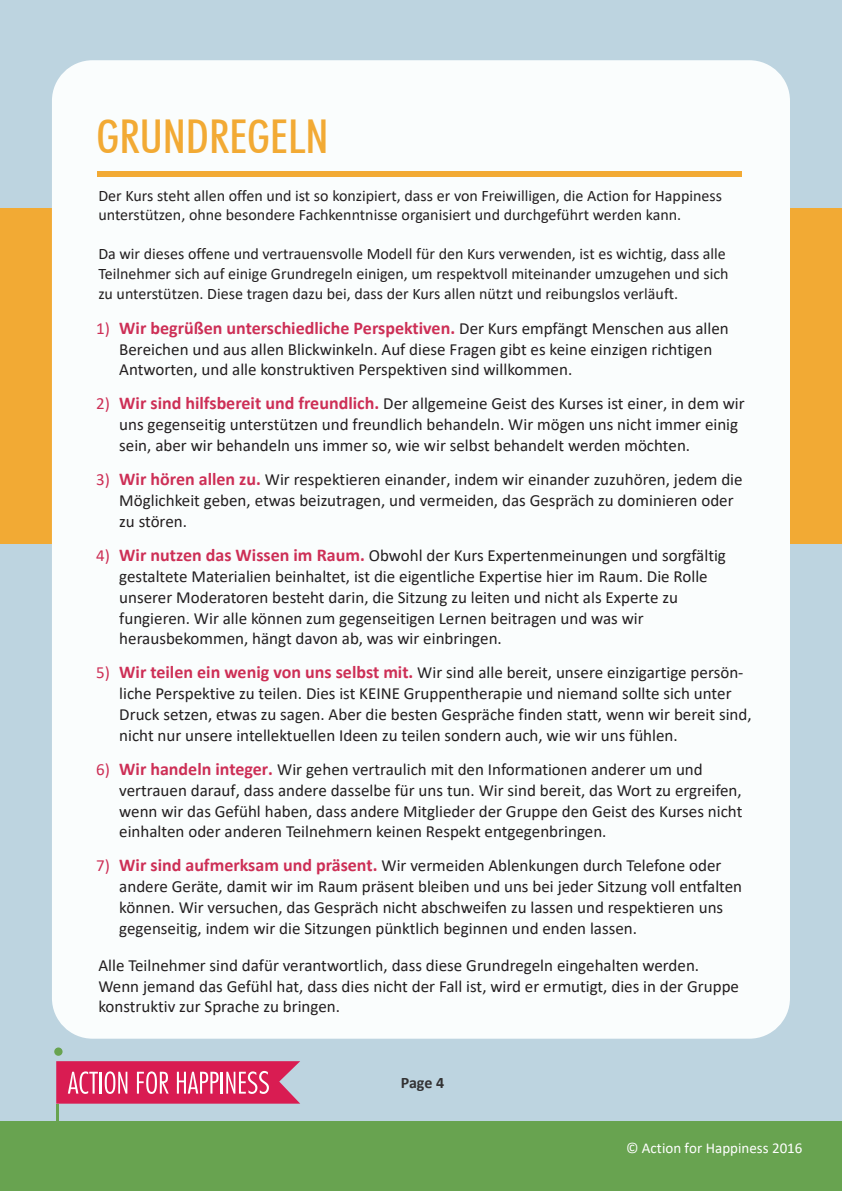
<style>
.page{position:relative;width:842px;height:1191px;background:#fff}
.page>*{position:absolute;margin:0;border:0;box-sizing:border-box;transform-origin:0 0}
.t1{font:500 condensed 46.7px "Futura BT";color:#f2aa34}
.t2{font:700 18px "Calibri";color:#cd2f56}
.t3{font:17px/20.9px "Calibri";color:#231f20}
.t4{font:16px/19.6px "Calibri";color:#231f20}
.t5{font:700 16px "Calibri";color:#333233}
.t6{font:15px "Calibri";color:#fff}
.s1{font-weight:400;font-size:17px}
.s2{font-weight:400;font-size:17px;color:#231f20}
.s3{color:#cd2f56}
.s4{font-weight:700;font-size:18px;color:#cd2f56}
</style>
<div class="page">
<div style="left:0;top:0;width:842px;height:1177px;background:#bdd4e0"></div>
<div style="left:0;top:209px;width:842px;height:335px;background:#f2aa34"></div>
<div style="left:52px;top:60px;width:738px;height:978px;background:#fafdfd;border-radius:41px"></div>
<div style="left:0;top:1121px;width:842px;height:70px;background:#68a350"></div>
<svg style="left:56px;top:1061px;width:244px;height:42px;background:#dd4571"></svg>
<hr style="left:56px;top:1103px;width:3px;height:18px;background:#68a350">
<div style="left:54px;top:1047px;width:9px;height:8px;background:#68a350;border-radius:50%"></div>
<div style="left:98px;top:171px;width:644px;height:5px;background:#f2aa34"></div>
<h1 class="t1" style="left:97px;top:118px;width:234px">GRUNDREGELN</h1>
<p class="t4" style="left:98px;top:187px;width:625px">Der Kurs steht allen offen und ist so konzipiert, dass er von Freiwilligen, die Action for Happiness unterstützen, ohne besondere Fachkenntnisse organisiert und durchgeführt werden kann.</p>
<p class="t4" style="left:98px;top:245px;width:632px">Da wir dieses offene und vertrauensvolle Modell für den Kurs verwenden, ist es wichtig, dass alle<br>Teilnehmer sich auf einige Grundregeln einigen, um respektvoll miteinander umzugehen und sich zu unterstützen. Diese tragen dazu bei, dass der Kurs allen nützt und reibungslos verläuft.</p>
<p class="t2" style="left:96px;top:320px;width:634px"><span class="s1">1)</span> Wir begrüßen unterschiedliche Perspektiven. <span class="s2">Der Kurs empfängt Menschen aus allen</span></p>
<p class="t3" style="left:119px;top:340px;width:594px">Bereichen und aus allen Blickwinkeln. Auf diese Fragen gibt es keine einzigen richtigen<br>Antworten, und alle konstruktiven Perspektiven sind willkommen.</p>
<p class="t3" style="left:119px;top:395px;width:627px;text-indent:-23px"><span class="s3">2)</span> <span class="s4">Wir sind hilfsbereit und freundlich.</span> Der allgemeine Geist des Kurses ist einer, in dem wir uns gegenseitig unterstützen und freundlich behandeln. Wir mögen uns nicht immer einig sein, aber wir behandeln uns immer so, wie wir selbst behandelt werden möchten.</p>
<p class="t3" style="left:119px;top:470px;width:625px;text-indent:-23px"><span class="s3">3)</span> <span class="s4">Wir hören allen zu.</span> Wir respektieren einander, indem wir einander zuzuhören, jedem die<br>Möglichkeit geben, etwas beizutragen, und vermeiden, das Gespräch zu dominieren oder zu stören.</p>
<p class="t3" style="left:119px;top:546px;width:608px;text-indent:-23px"><span class="s3">4)</span> <span class="s4">Wir nutzen das Wissen im Raum.</span> Obwohl der Kurs Expertenmeinungen und sorgfältig gestaltete Materialien beinhaltet, ist die eigentliche Expertise hier im Raum. Die Rolle unserer Moderatoren besteht darin, die Sitzung zu leiten und nicht als Experte zu fungieren. Wir alle können zum gegenseitigen Lernen beitragen und was wir herausbekommen, hängt davon ab, was wir einbringen.</p>
<p class="t3" style="left:119px;top:663px;width:634px;text-indent:-23px"><span class="s3">5)</span> <span class="s4">Wir teilen ein wenig von uns selbst mit.</span> Wir sind alle bereit, unsere einzigartige persön&shy;liche Perspektive zu teilen. Dies ist KEINE Gruppentherapie und niemand sollte sich unter Druck setzen, etwas zu sagen. Aber die besten Gespräche finden statt, wenn wir bereit sind, nicht nur unsere intellektuellen Ideen zu teilen sondern auch, wie wir uns fühlen.</p>
<p class="t3" style="left:119px;top:760px;width:625px;text-indent:-23px"><span class="s3">6)</span> <span class="s4">Wir handeln integer.</span> Wir gehen vertraulich mit den Informationen anderer um und vertrauen darauf, dass andere dasselbe für uns tun. Wir sind bereit, das Wort zu ergreifen, wenn wir das Gefühl haben, dass andere Mitglieder der Gruppe den Geist des Kurses nicht einhalten oder anderen Teilnehmern keinen Respekt entgegenbringen.</p>
<p class="t3" style="left:119px;top:856px;width:624px;text-indent:-23px"><span class="s3">7)</span> <span class="s4">Wir sind aufmerksam und präsent.</span> Wir vermeiden Ablenkungen durch Telefone oder andere Geräte, damit wir im Raum präsent bleiben und uns bei jeder Sitzung voll entfalten können. Wir versuchen, das Gespräch nicht abschweifen zu lassen und respektieren uns gegenseitig, indem wir die Sitzungen pünktlich beginnen und enden lassen.</p>
<p class="t3" style="left:98px;top:956px;width:642px">Alle Teilnehmer sind dafür verantwortlich, dass diese Grundregeln eingehalten werden.<br>Wenn jemand das Gefühl hat, dass dies nicht der Fall ist, wird er ermutigt, dies in der Gruppe konstruktiv zur Sprache zu bringen.</p>
<p class="t5" style="left:401px;top:1076px;width:45px">Page 4</p>
<p class="t6" style="left:626px;top:1141px;width:178px">© Action for Happiness 2016</p>
</div>
